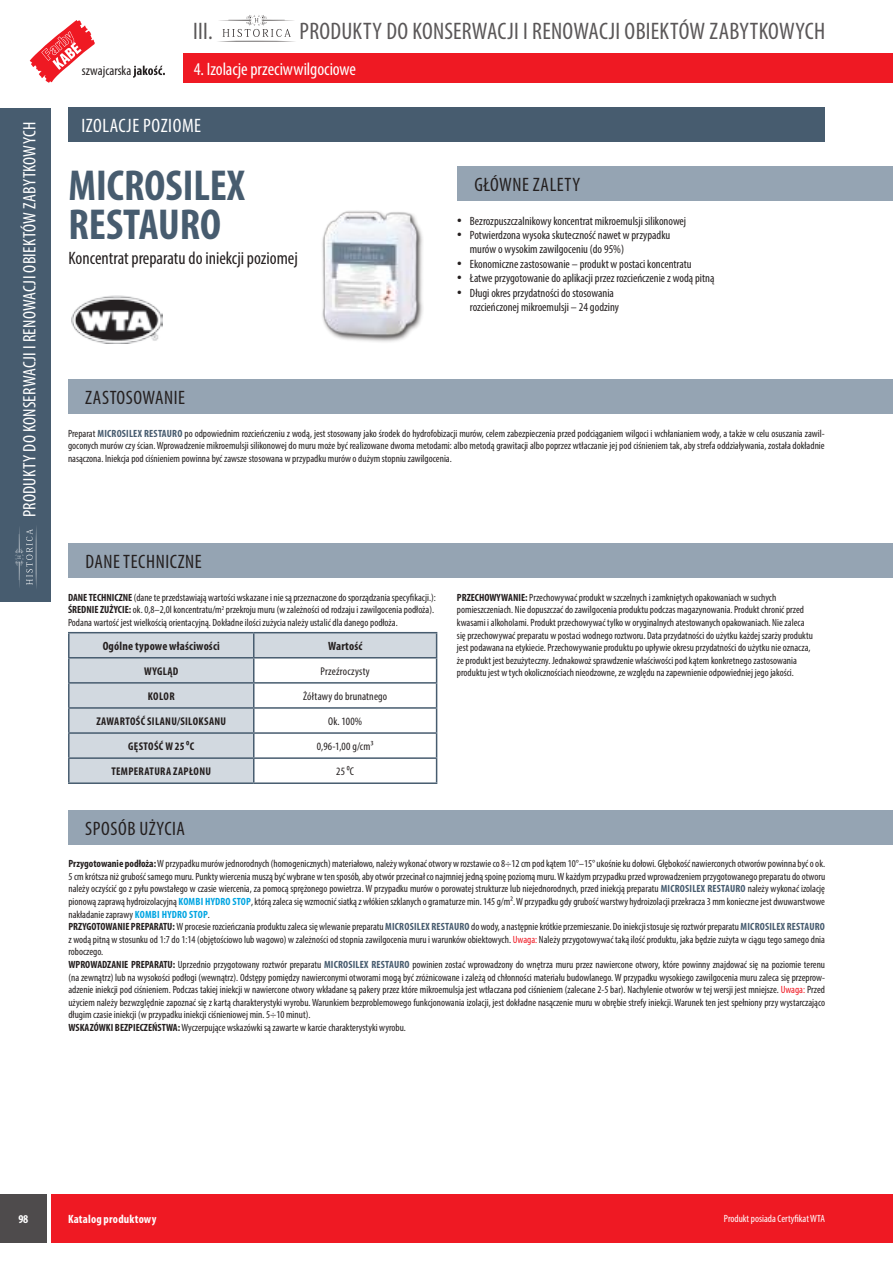
<style>
.page{position:relative;width:893px;height:1263px;background:#fff}
.page>*{position:absolute;margin:0;border:0;box-sizing:border-box;transform-origin:0 0}
.t1{font:700 condensed 43.5px/39px "Myriad Pro";color:#475c6f}
.t2{font:condensed 24px "Myriad Pro";letter-spacing:.01em;color:#5a5758}
.t3{font:condensed 19.5px "Myriad Pro";letter-spacing:.03em;color:#241f1f}
.t4{font:condensed 19.5px "Myriad Pro";letter-spacing:.03em;color:#fff}
.t5{font:condensed 18px "Myriad Pro";letter-spacing:.005em;color:#fff}
.t6{font:condensed 18px "Myriad Pro";color:#241f1f}
.t7{font:condensed 13.5px "Myriad Pro";color:#241f1f}
.t8{font:condensed 12px/14.4px "Myriad Pro";color:#241f1f}
.t9{font:700 condensed 12px "Myriad Pro";letter-spacing:.015em;color:#241f1f}
.t10{font:700 condensed 12px "Myriad Pro";letter-spacing:.015em;color:#fff}
.t11{font:700 condensed 11.25px "Myriad Pro";letter-spacing:.03em;color:#241f1f}
.t12{font:condensed 11.25px "Myriad Pro";letter-spacing:.02em;color:#241f1f}
.t13{font:condensed 10.5px/12.6px "Myriad Pro";color:#241f1f}
.t14{font:condensed 10.5px "Myriad Pro";color:#fff}
.s1{font-size:18px}
.s2{font-weight:700;color:#475c6f}
.s3{font-weight:700}
.s4{font-weight:700;color:#00a5e2}
.s5{color:#ef1923}
</style>
<div class="page">
<div style="left:52px;top:1194px;width:841px;height:49px;background:#ef1923"></div>
<div style="left:0;top:1194px;width:47px;height:49px;background:#4e4b4c"></div>
<svg style="left:30px;top:20px;width:65px;height:63px"></svg>
<svg style="left:133px;top:66px;width:32px;height:12px"></svg>
<div style="left:184px;top:54px;width:709px;height:29px;background:#ef1923"></div>
<div style="left:0;top:108px;width:51px;height:494px;background:#475c6f"></div>
<svg style="left:15px;top:527px;width:22px;height:61px"></svg>
<svg style="left:218px;top:15px;width:77px;height:27px"></svg>
<svg style="left:70px;top:633px;width:366px;height:149px;fill:#d2d9e0"></svg>
<hr style="left:68px;top:632px;width:186px;height:1px;background:#475c6f">
<hr style="left:68px;top:633px;width:2px;height:24px;background:#475c6f">
<hr style="left:254px;top:632px;width:183px;height:1px;background:#475c6f">
<hr style="left:68px;top:657px;width:186px;height:1px;background:#475c6f">
<hr style="left:68px;top:658px;width:2px;height:24px;background:#475c6f">
<hr style="left:254px;top:657px;width:183px;height:1px;background:#475c6f">
<hr style="left:68px;top:682px;width:186px;height:2px;background:#475c6f">
<hr style="left:68px;top:684px;width:2px;height:23px;background:#475c6f">
<hr style="left:254px;top:682px;width:183px;height:2px;background:#475c6f">
<hr style="left:68px;top:707px;width:186px;height:2px;background:#475c6f">
<hr style="left:68px;top:709px;width:2px;height:23px;background:#475c6f">
<hr style="left:254px;top:707px;width:183px;height:2px;background:#475c6f">
<hr style="left:68px;top:732px;width:186px;height:2px;background:#475c6f">
<hr style="left:68px;top:734px;width:2px;height:23px;background:#475c6f">
<hr style="left:254px;top:732px;width:183px;height:2px;background:#475c6f">
<hr style="left:68px;top:757px;width:186px;height:2px;background:#475c6f">
<hr style="left:68px;top:759px;width:2px;height:23px;background:#475c6f">
<hr style="left:254px;top:757px;width:183px;height:2px;background:#475c6f">
<svg style="left:253px;top:633px;width:1px;height:149px"></svg>
<svg style="left:436px;top:633px;width:1px;height:149px"></svg>
<hr style="left:68px;top:782px;width:186px;height:2px;background:#475c6f">
<hr style="left:254px;top:782px;width:183px;height:2px;background:#475c6f">
<div style="left:68px;top:380px;width:825px;height:34px;background:#95a4b3"></div>
<div style="left:68px;top:544px;width:825px;height:34px;background:#95a4b3"></div>
<div style="left:68px;top:810px;width:825px;height:34px;background:#95a4b3"></div>
<div style="left:457px;top:167px;width:436px;height:34px;background:#95a4b3"></div>
<div style="left:68px;top:108px;width:757px;height:34px;background:#475c6f"></div>
<img style="left:322px;top:211px;width:101px;height:131px">
<img style="left:72px;top:295px;width:91px;height:48px">
<h3 class="t5" style="left:19px;top:517px;width:397px;rotate:-90deg">PRODUKTY DO KONSERWACJI I RENOWACJI OBIEKTÓW ZABYTKOWYCH</h3>
<p class="t7" style="left:82px;top:62px;width:51px">szwajcarska</p>
<h2 class="t2" style="left:193px;top:17px;width:21px">III.</h2>
<h2 class="t2" style="left:300px;top:17px;width:527px">PRODUKTY DO KONSERWACJI I RENOWACJI OBIEKTÓW ZABYTKOWYCH</h2>
<h3 class="t5" style="left:194px;top:58px;width:164px">4. Izolacje przeciwwilgociowe</h3>
<h3 class="t4" style="left:81px;top:114px;width:121px">IZOLACJE POZIOME</h3>
<h1 class="t1" style="left:68px;top:165px;width:178px">MICROSILEX<br>RESTAURO</h1>
<h3 class="t6" style="left:68px;top:247px;width:231px">Koncentrat preparatu do iniekcji poziomej</h3>
<h3 class="t3" style="left:85px;top:386px;width:101px">ZASTOSOWANIE</h3>
<h3 class="t3" style="left:474px;top:173px;width:107px">GŁÓWNE ZALETY</h3>
<p class="t8" style="left:457px;top:213px;width:231px"><span class="s1">•</span> Bezrozpuszczalnikowy koncentrat mikroemulsji silikonowej</p>
<p class="t8" style="left:470px;top:228px;width:202px;text-indent:-13px"><span class="s1">•</span> Potwierdzona wysoka skuteczność nawet w przypadku murów o wysokim zawilgoceniu (do 95%)</p>
<p class="t8" style="left:457px;top:257px;width:236px"><span class="s1">•</span> Ekonomiczne zastosowanie – produkt w postaci koncentratu</p>
<p class="t8" style="left:457px;top:271px;width:259px"><span class="s1">•</span> Łatwe przygotowanie do aplikacji przez rozcieńczenie z wodą pitną</p>
<p class="t8" style="left:470px;top:285px;width:151px;text-indent:-13px"><span class="s1">•</span> Długi okres przydatności do stosowania rozcieńczonej mikroemulsji – 24 godziny</p>
<p class="t13" style="left:68px;top:427px;width:758px;text-align:justify">Preparat <span class="s2">MICROSILEX RESTAURO</span> po odpowiednim rozcieńczeniu z wodą, jest stosowany jako środek do hydrofobizacji murów, celem zabezpieczenia przed podciąganiem wilgoci i wchłanianiem wody, a także w celu osuszania zawil&shy;goconych murów czy ścian. Wprowadzenie mikroemulsji silikonowej do muru może być realizowane dwoma metodami: albo metodą grawitacji albo poprzez wtłaczanie jej pod ciśnieniem tak, aby strefa oddziaływania, została dokładnie nasączona. Iniekcja pod ciśnieniem powinna być zawsze stosowana w przypadku murów o dużym stopniu zawilgocenia.</p>
<h3 class="t3" style="left:86px;top:550px;width:118px">DANE TECHNICZNE</h3>
<p class="t13" style="left:68px;top:591px;width:369px"><span class="s3">DANE TECHNICZNE</span> (dane te przedstawiają wartości wskazane i nie są przeznaczone do sporządzania specyfikacji.):<br><span class="s3">ŚREDNIE ZUŻYCIE:</span> ok. 0,8–2,0l koncentratu/m<sup>2</sup> przekroju muru (w zależności od rodzaju i zawilgocenia podłoża).<br>Podana wartość jest wielkością orientacyjną. Dokładne ilości zużycia należy ustalić dla danego podłoża.</p>
<p class="t9" style="left:103px;top:638px;width:119px">Ogólne typowe właściwości</p>
<p class="t9" style="left:328px;top:638px;width:36px">Wartość</p>
<p class="t11" style="left:144px;top:664px;width:36px">WYGLĄD</p>
<p class="t12" style="left:321px;top:664px;width:51px">Przeźroczysty</p>
<p class="t11" style="left:148px;top:689px;width:28px">KOLOR</p>
<p class="t12" style="left:303px;top:689px;width:86px">Żółtawy do brunatnego</p>
<p class="t11" style="left:96px;top:714px;width:131px">ZAWARTOŚĆ SILANU/SILOKSANU</p>
<p class="t12" style="left:328px;top:714px;width:35px">Ok. 100%</p>
<p class="t11" style="left:128px;top:739px;width:67px">GĘSTOŚĆ W 25 ⁰C</p>
<p class="t12" style="left:317px;top:739px;width:58px">0,96-1,00 g/cm³</p>
<p class="t11" style="left:111px;top:764px;width:101px">TEMPERATURA ZAPŁONU</p>
<p class="t12" style="left:336px;top:764px;width:19px">25 ⁰C</p>
<h3 class="t3" style="left:85px;top:816px;width:101px">SPOSÓB UŻYCIA</h3>
<p class="t13" style="left:457px;top:591px;width:357px"><span class="s3">PRZECHOWYWANIE:</span> Przechowywać produkt w szczelnych i zamkniętych opakowaniach w suchych pomieszczeniach. Nie dopuszczać do zawilgocenia produktu podczas magazynowania. Produkt chronić przed kwasami i alkoholami. Produkt przechowywać tylko w oryginalnych atestowanych opakowaniach. Nie zaleca się przechowywać preparatu w postaci wodnego roztworu. Data przydatności do użytku każdej szarży produktu jest podawana na etykiecie. Przechowywanie produktu po upływie okresu przydatności do użytku nie oznacza, że produkt jest bezużyteczny. Jednakowoż sprawdzenie właściwości pod kątem konkretnego zastosowania produktu jest w tych okolicznościach nieodzowne, ze względu na zapewnienie odpowiedniej jego jakości.</p>
<p class="t13" style="left:68px;top:857px;width:758px"><span class="s3">Przygotowanie podłoża:</span> W przypadku murów jednorodnych (homogenicznych) materiałowo, należy wykonać otwory w rozstawie co 8÷12 cm pod kątem 10°–15° ukośnie ku dołowi. Głębokość nawierconych otworów powinna być o ok.<br>5 cm krótsza niż grubość samego muru. Punkty wiercenia muszą być wybrane w ten sposób, aby otwór przecinał co najmniej jedną spoinę poziomą muru. W każdym przypadku przed wprowadzeniem przygotowanego preparatu do otworu należy oczyścić go z pyłu powstałego w czasie wiercenia, za pomocą sprężonego powietrza. W przypadku murów o porowatej strukturze lub niejednorodnych, przed iniekcją preparatu <span class="s2">MICROSILEX RESTAURO</span> należy wykonać izolację pionową zaprawą hydroizolacyjną <span class="s4">KOMBI HYDRO STOP</span>, którą zaleca się wzmocnić siatką z włókien szklanych o gramaturze min. 145 g/m². W przypadku gdy grubość warstwy hydroizolacji przekracza 3 mm konieczne jest dwuwarstwowe nakładanie zaprawy <span class="s4">KOMBI HYDRO STOP</span>.<br><span class="s3">PRZYGOTOWANIE PREPARATU:</span> W procesie rozcieńczania produktu zaleca się wlewanie preparatu <span class="s2">MICROSILEX RESTAURO</span> do wody, a następnie krótkie przemieszanie. Do iniekcji stosuje się roztwór preparatu <span class="s2">MICROSILEX RESTAURO </span>z wodą pitną w stosunku od 1:7 do 1:14 (objętościowo lub wagowo) w zależności od stopnia zawilgocenia muru i warunków obiektowych. <span class="s5">Uwaga:</span> Należy przygotowywać taką ilość produktu, jaka będzie zużyta w ciągu tego samego dnia roboczego.<br><span class="s3">WPROWADZANIE PREPARATU:</span> Uprzednio przygotowany roztwór preparatu <span class="s2">MICROSILEX RESTAURO</span> powinien zostać wprowadzony do wnętrza muru przez nawiercone otwory, które powinny znajdować się na poziomie terenu (na zewnątrz) lub na wysokości podłogi (wewnątrz). Odstępy pomiędzy nawierconymi otworami mogą być zróżnicowane i zależą od chłonności materiału budowlanego. W przypadku wysokiego zawilgocenia muru zaleca się przeprow&shy;adzenie iniekcji pod ciśnieniem. Podczas takiej iniekcji w nawiercone otwory wkładane są pakery przez które mikroemulsja jest wtłaczana pod ciśnieniem (zalecane 2-5 bar). Nachylenie otworów w tej wersji jest mniejsze. <span class="s5">Uwaga:</span> Przed użyciem należy bezwzględnie zapoznać się z kartą charakterystyki wyrobu. Warunkiem bezproblemowego funkcjonowania izolacji, jest dokładne nasączenie muru w obrębie strefy iniekcji. Warunek ten jest spełniony przy wystarczająco długim czasie iniekcji (w przypadku iniekcji ciśnieniowej min. 5÷10 minut).<br><span class="s3">WSKAZÓWKI BEZPIECZEŃSTWA:</span> Wyczerpujące wskazówki są zawarte w karcie charakterystyki wyrobu.</p>
<p class="t10" style="left:18px;top:1211px;width:12px">98</p>
<p class="t10" style="left:68px;top:1211px;width:90px">Katalog produktowy</p>
<p class="t14" style="left:724px;top:1213px;width:103px">Produkt posiada Certyfikat WTA</p>
</div>
